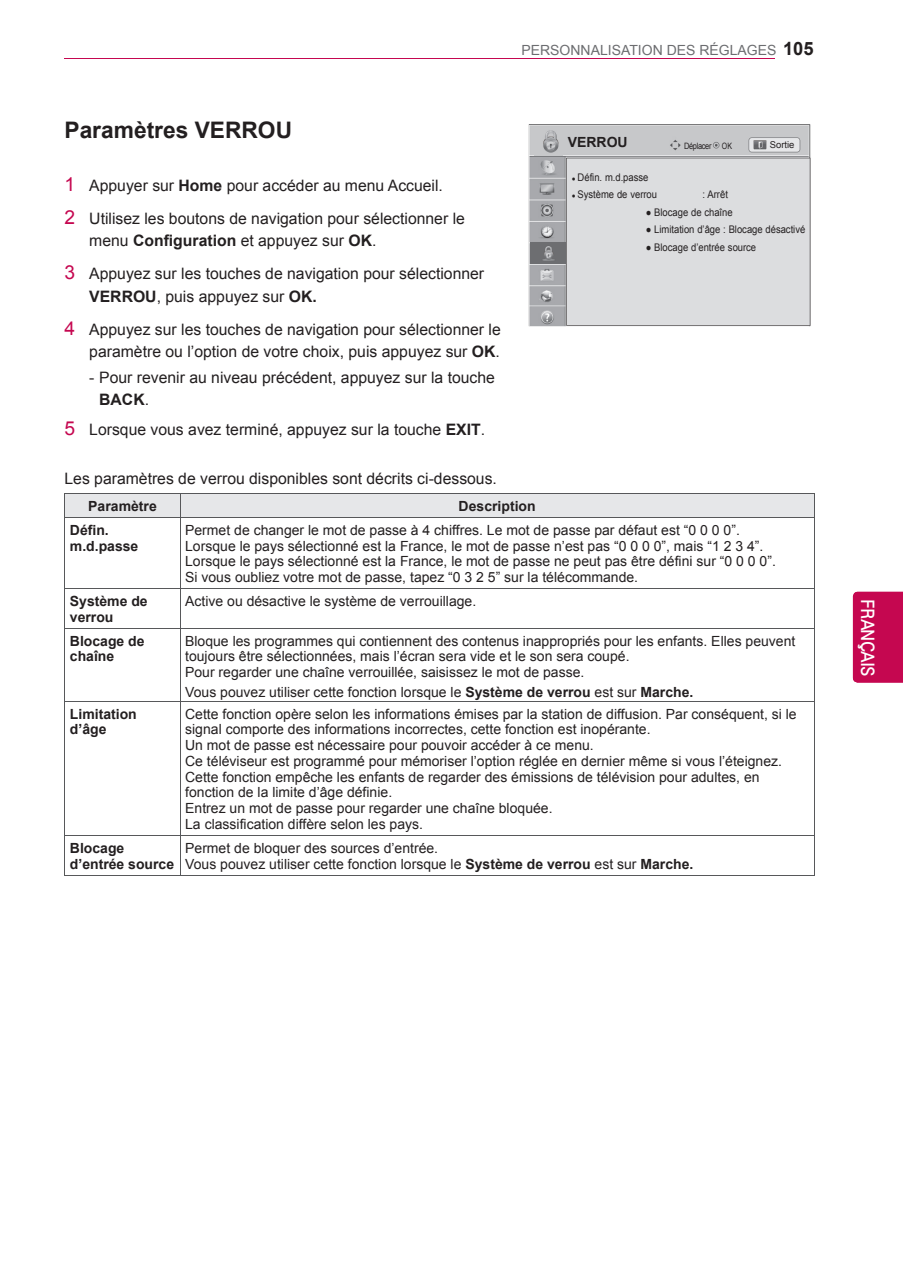
<style>
.page{position:relative;width:903px;height:1275px;background:#fff}
.page>*{position:absolute;margin:0;border:0;box-sizing:border-box;transform-origin:0 0}
.t1{font:700 22.75px "Arial";color:#231f20}
.t2{font:700 21px "Arial";color:#fff}
.t3{font:700 18.38px "Arial";color:#231f20}
.t4{font:300 17.5px "Univers";color:#fff;scale:.9 1}
.t5{font:15.75px/32.7px "Arial";color:#231f20}
.t6{font:14px/15.8px "Arial";color:#231f20}
.t7{font:700 14px/15.8px "Arial";color:#231f20}
.t8{font:14px "Arial";color:#6c6d70}
.t9{font:10.5px "Arial";color:#231f20;scale:.9 1}
.t10{font:9.45px "Arial";color:#231f20}
.t11{font:8.75px "Arial";letter-spacing:-.045em;color:#231f20;scale:.85 1}
.s1{font-size:19.25px;color:#c50750}
.s2{font-weight:700}
.s3{font-size:7px}
</style>
<div class="page">
<hr style="left:64px;top:58px;width:711px;height:1px;background:#c50750">
<div style="left:853px;top:592px;width:50px;height:90px;background:#c50750"></div>
<hr style="left:64px;top:493px;width:116px;height:1px;background:#57585a">
<hr style="left:180px;top:493px;width:634px;height:1px;background:#57585a">
<div style="left:64px;top:494px;width:751px;height:24px;background:#e6e7e9"></div>
<hr style="left:64px;top:517px;width:116px;height:1px;background:#57585a">
<hr style="left:180px;top:517px;width:634px;height:1px;background:#57585a">
<hr style="left:64px;top:518px;width:1px;height:71px;background:#57585a">
<hr style="left:180px;top:518px;width:1px;height:71px;background:#57585a">
<hr style="left:814px;top:518px;width:1px;height:71px;background:#57585a">
<hr style="left:64px;top:589px;width:116px;height:1px;background:#57585a">
<hr style="left:64px;top:589px;width:1px;height:39px;background:#57585a">
<hr style="left:180px;top:589px;width:634px;height:1px;background:#57585a">
<hr style="left:180px;top:589px;width:1px;height:39px;background:#57585a">
<hr style="left:814px;top:589px;width:1px;height:39px;background:#57585a">
<hr style="left:64px;top:628px;width:116px;height:1px;background:#57585a">
<hr style="left:64px;top:629px;width:1px;height:72px;background:#57585a">
<hr style="left:180px;top:628px;width:634px;height:1px;background:#57585a">
<hr style="left:180px;top:629px;width:1px;height:72px;background:#57585a">
<hr style="left:814px;top:629px;width:1px;height:72px;background:#57585a">
<hr style="left:64px;top:701px;width:116px;height:1px;background:#57585a">
<hr style="left:64px;top:702px;width:1px;height:133px;background:#57585a">
<hr style="left:180px;top:701px;width:634px;height:1px;background:#57585a">
<hr style="left:180px;top:702px;width:1px;height:133px;background:#57585a">
<hr style="left:814px;top:702px;width:1px;height:133px;background:#57585a">
<hr style="left:64px;top:835px;width:116px;height:1px;background:#57585a">
<hr style="left:64px;top:836px;width:1px;height:39px;background:#57585a">
<hr style="left:64px;top:875px;width:116px;height:1px;background:#57585a">
<hr style="left:180px;top:835px;width:634px;height:1px;background:#57585a">
<hr style="left:180px;top:836px;width:1px;height:39px;background:#57585a">
<hr style="left:180px;top:875px;width:634px;height:1px;background:#57585a">
<hr style="left:814px;top:836px;width:1px;height:39px;background:#57585a">
<img style="left:529px;top:124px;width:282px;height:202px">
<img style="left:534px;top:129px;width:29px;height:26px">
<img style="left:530px;top:243px;width:36px;height:20px">
<div style="left:566px;top:158px;width:244px;height:168px;background:#dcdddf"></div>
<svg style="left:748px;top:137px;width:52px;height:15px"></svg>
<p class="t8" style="left:521px;top:41px;width:256px">PERSONNALISATION DES RÉGLAGES</p>
<h3 class="t3" style="left:783px;top:37px;width:32px">105</h3>
<h1 class="t1" style="left:64px;top:115px;width:229px">Paramètres VERROU</h1>
<p class="t5" style="left:64px;top:169px;width:402px"><span class="s1">1</span> Appuyer sur <span class="s2">Home</span> pour accéder au menu Accueil.<br><span class="s1">2</span> Utilisez les boutons de navigation pour sélectionner le</p>
<p class="t5" style="left:64px;top:225px;width:421px;text-indent:25px">menu <span class="s2">Configuration</span> et appuyez sur <span class="s2">OK</span>.<br><span class="s1">3</span> Appuyez sur les touches de navigation pour sélectionner</p>
<p class="t5" style="left:64px;top:280px;width:438px;text-indent:25px"><span class="s2">VERROU</span>, puis appuyez sur <span class="s2">OK.<br></span><span class="s1">4</span> Appuyez sur les touches de navigation pour sélectionner le</p>
<p class="t5" style="left:89px;top:336px;width:412px">paramètre ou l’option de votre choix, puis appuyez sur <span class="s2">OK</span>.</p>
<p class="t5" style="left:99px;top:366px;width:397px;line-height:22.8px;text-indent:-10px">- Pour revenir au niveau précédent, appuyez sur la touche<br><span class="s2">BACK</span>.</p>
<p class="t5" style="left:64px;top:414px;width:422px"><span class="s1">5</span> Lorsque vous avez terminé, appuyez sur la touche <span class="s2">EXIT</span>.</p>
<p class="t5" style="left:64px;top:462px;width:434px">Les paramètres de verrou disponibles sont décrits ci-dessous.</p>
<p class="t7" style="left:568px;top:135px;width:61px">VERROU</p>
<p class="t11" style="left:684px;top:140px;width:58px">Déplacer OK</p>
<p class="t9" style="left:572px;top:170px;width:87px"><span class="s3">●</span> Défin. m.d.passe</p>
<p class="t9" style="left:572px;top:188px;width:96px"><span class="s3">●</span> Système de verrou</p>
<p class="t9" style="left:703px;top:188px;width:30px">: Arrêt</p>
<p class="t9" style="left:646px;top:205px;width:98px">● Blocage de chaîne</p>
<p class="t9" style="left:646px;top:223px;width:179px">● Limitation d’âge : Blocage désactivé</p>
<p class="t9" style="left:646px;top:240px;width:124px">● Blocage d’entrée source</p>
<p class="t10" style="left:770px;top:139px;width:26px">Sortie</p>
<p class="t7" style="left:88px;top:499px;width:70px">Paramètre</p>
<p class="t7" style="left:459px;top:499px;width:79px">Description</p>
<p class="t7" style="left:70px;top:522px;width:70px">Défin. m.d.passe</p>
<p class="t6" style="left:185px;top:522px;width:592px">Permet de changer le mot de passe à 4 chiffres. Le mot de passe par défaut est “0 0 0 0”.<br>Lorsque le pays sélectionné est la France, le mot de passe n’est pas “0 0 0 0”, mais “1 2 3 4”.<br>Lorsque le pays sélectionné est la France, le mot de passe ne peut pas être défini sur “0 0 0 0”.<br>Si vous oubliez votre mot de passe, tapez “0 3 2 5” sur la télécommande.</p>
<p class="t7" style="left:70px;top:594px;width:79px">Système de verrou</p>
<p class="t6" style="left:185px;top:593px;width:293px">Active ou désactive le système de verrouillage.</p>
<p class="t7" style="left:70px;top:633px;width:76px">Blocage de chaîne</p>
<p class="t6" style="left:185px;top:633px;width:612px">Bloque les programmes qui contiennent des contenus inappropriés pour les enfants. Elles peuvent toujours être sélectionnées, mais l’écran sera vide et le son sera coupé.<br>Pour regarder une chaîne verrouillée, saisissez le mot de passe.</p>
<p class="t6" style="left:185px;top:684px;width:510px">Vous pouvez utiliser cette fonction lorsque le <span class="s2">Système de verrou</span> est sur <span class="s2">Marche.</span></p>
<p class="t7" style="left:70px;top:706px;width:68px">Limitation d’âge</p>
<p class="t6" style="left:185px;top:706px;width:613px">Cette fonction opère selon les informations émises par la station de diffusion. Par conséquent, si le signal comporte des informations incorrectes, cette fonction est inopérante.<br>Un mot de passe est nécessaire pour pouvoir accéder à ce menu.<br>Ce téléviseur est programmé pour mémoriser l’option réglée en dernier même si vous l’éteignez.<br>Cette fonction empêche les enfants de regarder des émissions de télévision pour adultes, en fonction de la limite d’âge définie.<br>Entrez un mot de passe pour regarder une chaîne bloquée.<br>La classification diffère selon les pays.</p>
<p class="t7" style="left:70px;top:840px;width:106px">Blocage d’entrée source</p>
<p class="t6" style="left:185px;top:840px;width:510px">Permet de bloquer des sources d’entrée.<br>Vous pouvez utiliser cette fonction lorsque le <span class="s2">Système de verrou</span> est sur <span class="s2">Marche.</span></p>
<p class="t4" style="left:879px;top:599px;width:86px;rotate:90deg">FRANÇAIS</p>
<h2 class="t2" style="left:880px;top:615px;width:47px;rotate:90deg">ENG</h2>
</div>
